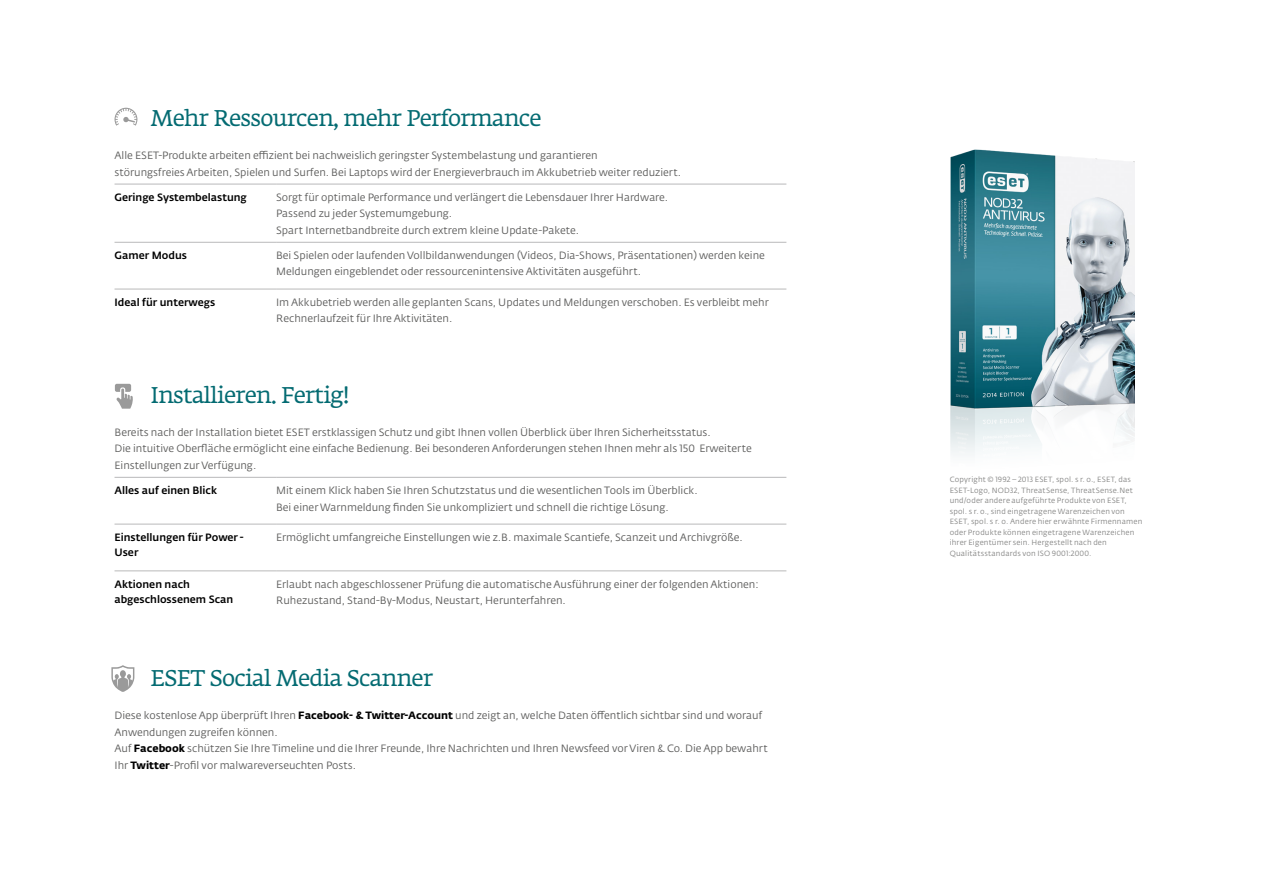
<style>
.page{position:relative;width:1263px;height:893px;background:#fff}
.page>*{position:absolute;margin:0;border:0;box-sizing:border-box;transform-origin:0 0}
.t1{font:22.5px "Fedra Serif A Std";letter-spacing:-.03em;color:#046b72}
.t2{font:10.5px/16.5px "Fedra Sans Alt Pro";color:#5d5d5c}
.t3{font:500 10.5px/15px "Fedra Sans Alt Pro";color:#000}
.t4{font:7.5px/10.5px "Fedra Sans Alt Pro";letter-spacing:.02em;color:#868685}
.s1{font-weight:700;color:#000}
</style>
<div class="page">
<hr style="left:115px;top:477px;width:161px;height:1px;background:#b9b9ba">
<hr style="left:276px;top:477px;width:510px;height:1px;background:#b9b9ba">
<hr style="left:115px;top:524px;width:161px;height:1px;background:#b9b9ba">
<hr style="left:276px;top:524px;width:510px;height:1px;background:#b9b9ba">
<hr style="left:115px;top:571px;width:161px;height:1px;background:#b9b9ba">
<hr style="left:276px;top:571px;width:510px;height:1px;background:#b9b9ba">
<hr style="left:115px;top:242px;width:161px;height:1px;background:#b9b9ba">
<hr style="left:276px;top:242px;width:510px;height:1px;background:#b9b9ba">
<hr style="left:115px;top:289px;width:161px;height:1px;background:#b9b9ba">
<hr style="left:276px;top:289px;width:510px;height:1px;background:#b9b9ba">
<hr style="left:115px;top:184px;width:161px;height:1px;background:#b9b9ba">
<hr style="left:276px;top:184px;width:510px;height:1px;background:#b9b9ba">
<svg style="left:111px;top:665px;width:23px;height:27px"></svg>
<svg style="left:115px;top:108px;width:22px;height:18px"></svg>
<svg style="left:115px;top:384px;width:18px;height:25px"></svg>
<img style="left:950px;top:149px;width:184px;height:306px">
<h1 class="t1" style="left:151px;top:104px;width:393px">Mehr Ressourcen, mehr Performance</h1>
<p class="t2" style="left:115px;top:147px;width:568px">Alle ESET-Produkte arbeiten effizient bei nachweislich geringster Systembelastung und garantieren<br>störungsfreies Arbeiten, Spielen und Surfen. Bei Laptops wird der Energieverbrauch im Akkubetrieb weiter reduziert.</p>
<p class="t3" style="left:115px;top:190px;width:134px">Geringe Systembelastung</p>
<p class="t2" style="left:276px;top:189px;width:394px">Sorgt für optimale Performance und verlängert die Lebensdauer Ihrer Hardware.<br>Passend zu jeder Systemumgebung.<br>Spart Internetbandbreite durch extrem kleine Update-Pakete.</p>
<p class="t3" style="left:115px;top:248px;width:74px">Gamer Modus</p>
<p class="t2" style="left:276px;top:247px;width:490px">Bei Spielen oder laufenden Vollbildanwendungen (Videos, Dia-Shows, Präsentationen) werden keine<br>Meldungen eingeblendet oder ressourcenintensive Aktivitäten ausgeführt.</p>
<p class="t3" style="left:115px;top:295px;width:102px">Ideal für unterwegs</p>
<p class="t2" style="left:276px;top:294px;width:494px">Im Akkubetrieb werden alle geplanten Scans, Updates und Meldungen verschoben. Es verbleibt mehr<br>Rechnerlaufzeit für Ihre Aktivitäten.</p>
<h1 class="t1" style="left:151px;top:380px;width:200px">Installieren. Fertig!</h1>
<p class="t2" style="left:115px;top:424px;width:639px">Bereits nach der Installation bietet ESET erstklassigen Schutz und gibt Ihnen vollen Überblick über Ihren Sicherheitsstatus.<br>Die intuitive Oberfläche ermöglicht eine einfache Bedienung. Bei besonderen Anforderungen stehen Ihnen mehr als 150 Erweiterte<br>Einstellungen zur Verfügung.</p>
<p class="t3" style="left:115px;top:483px;width:104px">Alles auf einen Blick</p>
<p class="t2" style="left:276px;top:482px;width:423px">Mit einem Klick haben Sie Ihren Schutzstatus und die wesentlichen Tools im Überblick.<br>Bei einer Warnmeldung finden Sie unkompliziert und schnell die richtige Lösung.</p>
<p class="t3" style="left:115px;top:530px;width:131px">Einstellungen für Power -<br>User</p>
<p class="t2" style="left:276px;top:529px;width:468px">Ermöglicht umfangreiche Einstellungen wie z.B. maximale Scantiefe, Scanzeit und Archivgröße.</p>
<p class="t3" style="left:115px;top:576px;width:120px">Aktionen nach abgeschlossenem Scan</p>
<p class="t2" style="left:276px;top:576px;width:484px">Erlaubt nach abgeschlossener Prüfung die automatische Ausführung einer der folgenden Aktionen:<br>Ruhezustand, Stand-By-Modus, Neustart, Herunterfahren.</p>
<h1 class="t1" style="left:151px;top:664px;width:284px">ESET Social Media Scanner</h1>
<p class="t2" style="left:115px;top:707px;width:655px">Diese kostenlose App überprüft Ihren <span class="s1">Facebook- &amp; Twitter-Account</span> und zeigt an, welche Daten öffentlich sichtbar sind und worauf Anwendungen zugreifen können.<br>Auf <span class="s1">Facebook</span> schützen Sie Ihre Timeline und die Ihrer Freunde, Ihre Nachrichten und Ihren Newsfeed vor Viren &amp; Co. Die App bewahrt Ihr <span class="s1">Twitter</span>-Profil vor malwareverseuchten Posts.</p>
<p class="t4" style="left:950px;top:474px;width:194px">Copyright © 1992 – 2013 ESET, spol. s r. o., ESET, das ESET-Logo, NOD32, ThreatSense, ThreatSense.Net und/oder andere aufgeführte Produkte von ESET, spol. s r. o., sind eingetragene Warenzeichen von ESET, spol. s r. o. Andere hier erwähnte Firmennamen oder Produkte können eingetragene Warenzeichen ihrer Eigentümer sein. Hergestellt nach den Qualitätsstandards von ISO 9001:2000.</p>
</div>
